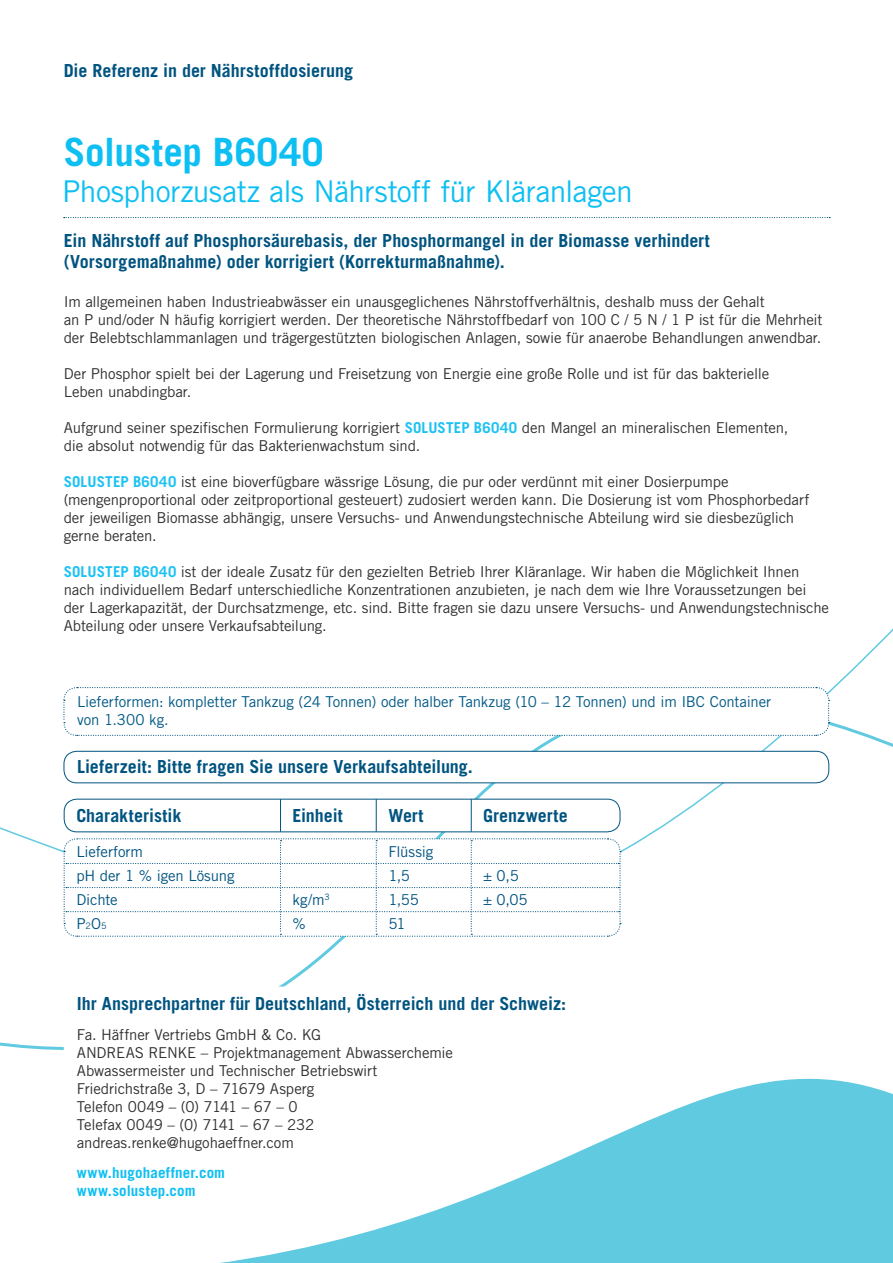
<style>
.page{position:relative;width:893px;height:1263px;background:#fff}
.page>*{position:absolute;margin:0;border:0;box-sizing:border-box;transform-origin:0 0}
.t1{font:700 39px "Trade Gothic LT Std";letter-spacing:.005em;color:#0dbff2}
.t2{font:30px "Trade Gothic LT Std";letter-spacing:-.02em;color:#0dbff2}
.t3{font:700 18px/21px "Trade Gothic LT Std";color:#005480}
.t4{font:15px/18px "Trade Gothic LT Std";letter-spacing:-.01em;color:#312f30}
.t5{font:15px/18px "Trade Gothic LT Std";letter-spacing:-.01em;color:#005985}
.t6{font:15px/24px "Trade Gothic LT Std";letter-spacing:-.01em;color:#005480}
.t7{font:700 15px/18px "Trade Gothic LT Std";letter-spacing:.01em;color:#0dbff2}
.s1{font-weight:700;color:#1dc2f3}
.s2{font-size:9px}
</style>
<div class="page">
<svg style="left:0;top:628px;width:893px;height:358px"></svg>
<svg style="left:64px;top:217px;width:766px;height:1px"></svg>
<div style="left:64px;top:751px;width:765px;height:32px;background:#fff;border-radius:13px"></div>
<div style="left:64px;top:751px;width:765px;height:32px;border:1px solid #005480;border-radius:13px"></div>
<svg style="left:63px;top:686px;width:767px;height:50px"></svg>
<div style="left:64px;top:799px;width:556px;height:33px;background:#fff;border-radius:13px"></div>
<div style="left:64px;top:799px;width:556px;height:33px;border:1px solid #005480;border-radius:13px"></div>
<hr style="left:280px;top:799px;width:1px;height:33px;background:#005480">
<hr style="left:376px;top:799px;width:1px;height:33px;background:#005480">
<hr style="left:471px;top:799px;width:1px;height:33px;background:#005480">
<svg style="left:63px;top:838px;width:558px;height:99px"></svg>
<svg style="left:33px;top:1045px;width:860px;height:218px"></svg>
<p class="t3" style="left:64px;top:60px;width:291px">Die Referenz in der Nährstoffdosierung</p>
<h1 class="t1" style="left:64px;top:128px;width:261px">Solustep B6040</h1>
<h2 class="t2" style="left:62px;top:173px;width:572px">Phosphorzusatz als Nährstoff für Kläranlagen</h2>
<p class="t3" style="left:64px;top:230px;width:648px">Ein Nährstoff auf Phosphorsäurebasis, der Phosphormangel in der Biomasse verhindert (Vorsorgemaßnahme) oder korrigiert (Korrekturmaßnahme).</p>
<p class="t4" style="left:64px;top:292px;width:760px">Im allgemeinen haben Industrieabwässer ein unausgeglichenes Nährstoffverhältnis, deshalb muss der Gehalt<br>an P und/oder N häufig korrigiert werden. Der theoretische Nährstoffbedarf von 100 C / 5 N / 1 P ist für die Mehrheit der Belebtschlammanlagen und trägergestützten biologischen Anlagen, sowie für anaerobe Behandlungen anwendbar.</p>
<p class="t4" style="left:64px;top:364px;width:707px">Der Phosphor spielt bei der Lagerung und Freisetzung von Energie eine große Rolle und ist für das bakterielle<br>Leben unabdingbar.</p>
<p class="t4" style="left:64px;top:418px;width:726px">Aufgrund seiner spezifischen Formulierung korrigiert <span class="s1">SOLUSTEP B6040</span> den Mangel an mineralischen Elementen, die absolut notwendig für das Bakterienwachstum sind.</p>
<p class="t4" style="left:64px;top:472px;width:747px"><span class="s1">SOLUSTEP B6040</span> ist eine bioverfügbare wässrige Lösung, die pur oder verdünnt mit einer Dosierpumpe (mengenproportional oder zeitproportional gesteuert) zudosiert werden kann. Die Dosierung ist vom Phosphorbedarf der jeweiligen Biomasse abhängig, unsere Versuchs- und Anwendungstechnische Abteilung wird sie diesbezüglich gerne beraten.</p>
<p class="t4" style="left:64px;top:562px;width:767px"><span class="s1">SOLUSTEP B6040</span> ist der ideale Zusatz für den gezielten Betrieb Ihrer Kläranlage. Wir haben die Möglichkeit Ihnen nach individuellem Bedarf unterschiedliche Konzentrationen anzubieten, je nach dem wie Ihre Voraussetzungen bei der Lagerkapazität, der Durchsatzmenge, etc. sind. Bitte fragen sie dazu unsere Versuchs- und Anwendungstechnische Abteilung oder unsere Verkaufsabteilung.</p>
<p class="t5" style="left:77px;top:693px;width:696px">Lieferformen: kompletter Tankzug (24 Tonnen) oder halber Tankzug (10 – 12 Tonnen) und im IBC Container von 1.300 kg.</p>
<p class="t3" style="left:77px;top:756px;width:397px">Lieferzeit: Bitte fragen Sie unsere Verkaufsabteilung.</p>
<p class="t3" style="left:76px;top:804px;width:107px">Charakteristik</p>
<p class="t3" style="left:292px;top:804px;width:52px">Einheit</p>
<p class="t3" style="left:388px;top:804px;width:37px">Wert</p>
<p class="t3" style="left:483px;top:804px;width:86px">Grenzwerte</p>
<p class="t6" style="left:76px;top:839px;width:160px">Lieferform<br>pH der 1 % igen Lösung<br>Dichte<br>P<span class="s2">2</span>O<span class="s2">5</span></p>
<p class="t6" style="left:388px;top:839px;width:46px">Flüssig<br>1,5<br>1,55<br>51</p>
<p class="t6" style="left:483px;top:863px;width:46px">± 0,5 ± 0,05</p>
<p class="t6" style="left:292px;top:887px;width:39px">kg/m<sup>3 </sup>%</p>
<p class="t3" style="left:77px;top:993px;width:491px">Ihr Ansprechpartner für Deutschland, Österreich und der Schweiz:</p>
<p class="t4" style="left:77px;top:1025px;width:378px">Fa. Häffner Vertriebs GmbH &amp; Co. KG<br>ANDREAS RENKE – Projektmanagement Abwasserchemie Abwassermeister und Technischer Betriebswirt Friedrichstraße 3, D – 71679 Asperg<br>Telefon 0049 – (0) 7141 – 67 – 0<br>Telefax 0049 – (0) 7141 – 67 – 232 andreas.renke@hugohaeffner.com</p>
<p class="t7" style="left:77px;top:1163px;width:150px">www.hugohaeffner.com www.solustep.com</p>
</div>
